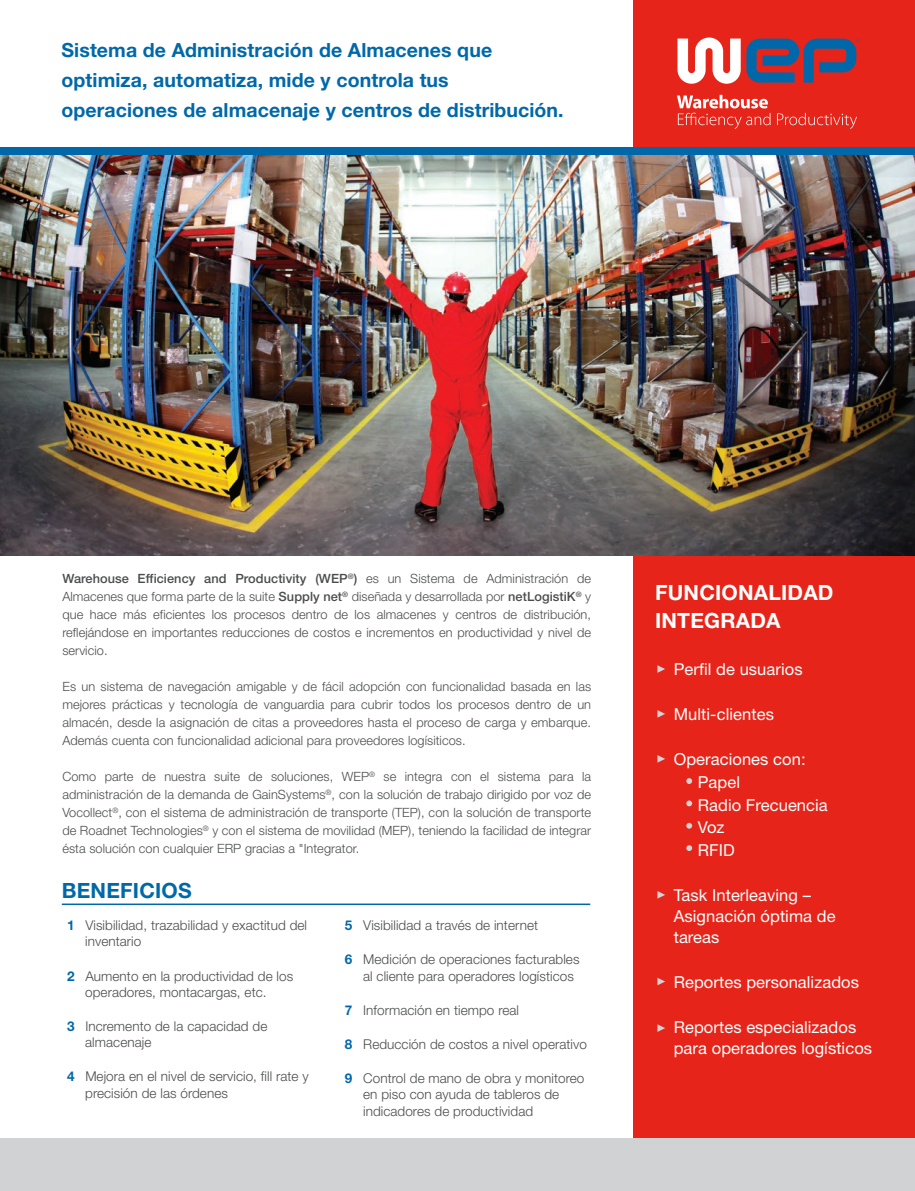
<style>
.page{position:relative;width:915px;height:1191px;background:#fff}
.page>*{position:absolute;margin:0;border:0;box-sizing:border-box;transform-origin:0 0}
.t1{font:700 21px/28.3px "Helvetica Neue LT Std";letter-spacing:.01em;color:#fff}
.t2{font:700 21px "Helvetica Neue LT Std";letter-spacing:.01em;color:#0068a9}
.t3{font:700 19.5px/30px "Helvetica Neue LT Std";letter-spacing:.005em;color:#0068a9}
.t4{font:16.5px/22.5px "Helvetica Neue LT Std";letter-spacing:.005em;color:#fff}
.t5{font:300 13.5px/16.2px "Helvetica Neue LT Std";letter-spacing:.005em;color:#4b4c4d}
.t6{font:300 12.75px/18px "Helvetica Neue LT Std";letter-spacing:.005em;color:#4b4c4d;text-align:justify}
.s1{font-weight:500}
.s2{font-weight:700;color:#0068a9}
</style>
<div class="page">
<div style="left:633px;top:0;width:281px;height:1141px;background:#e72419"></div>
<div style="left:0;top:1138px;width:914px;height:53px;background:#d1d2d4"></div>
<div style="left:0;top:147px;width:914px;height:9px;background:#0068a9"></div>
<img style="left:0;top:156px;width:914px;height:399px">
<svg style="left:686px;top:778px;width:6px;height:6px"></svg>
<svg style="left:686px;top:823px;width:6px;height:5px"></svg>
<svg style="left:686px;top:800px;width:6px;height:6px"></svg>
<svg style="left:686px;top:845px;width:6px;height:6px"></svg>
<svg style="left:677px;top:95px;width:93px;height:34px"></svg>
<svg style="left:777px;top:113px;width:79px;height:16px"></svg>
<svg style="left:746px;top:39px;width:113px;height:44px"></svg>
<svg style="left:677px;top:37px;width:63px;height:47px"></svg>
<hr style="left:62px;top:903px;width:528px;height:2px;background:#0068a9">
<svg style="left:657px;top:665px;width:8px;height:8px"></svg>
<svg style="left:657px;top:710px;width:8px;height:7px"></svg>
<svg style="left:657px;top:755px;width:8px;height:7px"></svg>
<svg style="left:657px;top:891px;width:8px;height:7px"></svg>
<svg style="left:657px;top:977px;width:8px;height:8px"></svg>
<svg style="left:657px;top:1024px;width:8px;height:8px"></svg>
<h2 class="t3" style="left:61px;top:34px;width:503px">Sistema de Administración de Almacenes que optimiza, automatiza, mide y controla tus operaciones de almacenaje y centros de distribución.</h2>
<p class="t6" style="left:62px;top:569px;width:530px"><span class="s1">Warehouse Efficiency and Productivity (WEP</span><sup>®</sup><span class="s1">)</span> es un Sistema de Administración de Almacenes que forma parte de la suite <span class="s1">Supply net</span><sup>®</sup> diseñada y desarrollada por <span class="s1">netLogistiK</span><sup>®</sup> y que hace más eficientes los procesos dentro de los almacenes y centros de distribución, reflejándose en importantes reducciones de costos e incrementos en productividad y nivel de servicio.</p>
<p class="t6" style="left:62px;top:677px;width:530px">Es un sistema de navegación amigable y de fácil adopción con funcionalidad basada en las mejores prácticas y tecnología de vanguardia para cubrir todos los procesos dentro de un almacén, desde la asignación de citas a proveedores hasta el proceso de carga y embarque.<br>Además cuenta con funcionalidad adicional para proveedores logísiticos.</p>
<p class="t6" style="left:62px;top:767px;width:530px">Como parte de nuestra suite de soluciones, WEP<sup>®</sup> se integra con el sistema para la administración de la demanda de GainSystems<sup>®</sup>, con la solución de trabajo dirigido por voz de Vocollect<sup>®</sup>, con el sistema de administración de transporte (TEP), con la solución de transporte de Roadnet Technologies<sup>®</sup> y con el sistema de movilidad (MEP), teniendo la facilidad de integrar ésta solución con cualquier ERP gracias a "Integrator.</p>
<h1 class="t2" style="left:62px;top:877px;width:131px">BENEFICIOS</h1>
<p class="t5" style="left:85px;top:917px;width:223px;text-indent:-18px"><span class="s2">1</span> Visibilidad, trazabilidad y exactitud del inventario</p>
<p class="t5" style="left:85px;top:967px;width:209px;text-indent:-18px"><span class="s2">2</span> Aumento en la productividad de los operadores, montacargas, etc.</p>
<p class="t5" style="left:85px;top:1017px;width:184px;text-indent:-18px"><span class="s2">3</span> Incremento de la capacidad de almacenaje</p>
<p class="t5" style="left:85px;top:1068px;width:225px;text-indent:-18px"><span class="s2">4</span> Mejora en el nivel de servicio, fill rate y precisión de las órdenes</p>
<p class="t5" style="left:345px;top:917px;width:195px"><span class="s2">5</span> Visibilidad a través de internet</p>
<p class="t5" style="left:363px;top:951px;width:218px;text-indent:-18px"><span class="s2">6</span> Medición de operaciones facturables al cliente para operadores logísticos</p>
<p class="t5" style="left:345px;top:1001px;width:176px"><span class="s2">7</span> Información en tiempo real</p>
<p class="t5" style="left:345px;top:1035px;width:243px"><span class="s2">8</span> Reducción de costos a nivel operativo</p>
<p class="t5" style="left:363px;top:1070px;width:222px;text-indent:-18px"><span class="s2">9</span> Control de mano de obra y monitoreo en piso con ayuda de tableros de indicadores de productividad</p>
<h1 class="t1" style="left:655px;top:577px;width:180px">FUNCIONALIDAD<br>INTEGRADA</h1>
<p class="t4" style="left:673px;top:658px;width:130px">Perfil de usuarios</p>
<p class="t4" style="left:673px;top:703px;width:102px">Multi-clientes</p>
<p class="t4" style="left:697px;top:748px;width:131px;text-indent:-24px">Operaciones con:<br>Papel<br>Radio Frecuencia<br>Voz<br>RFID</p>
<p class="t4" style="left:673px;top:884px;width:163px;line-height:21px">Task Interleaving –<br>Asignación óptima de tareas</p>
<p class="t4" style="left:673px;top:970px;width:187px">Reportes personalizados</p>
<p class="t4" style="left:673px;top:1016px;width:200px;line-height:21px">Reportes especializados para operadores logísticos</p>
</div>
